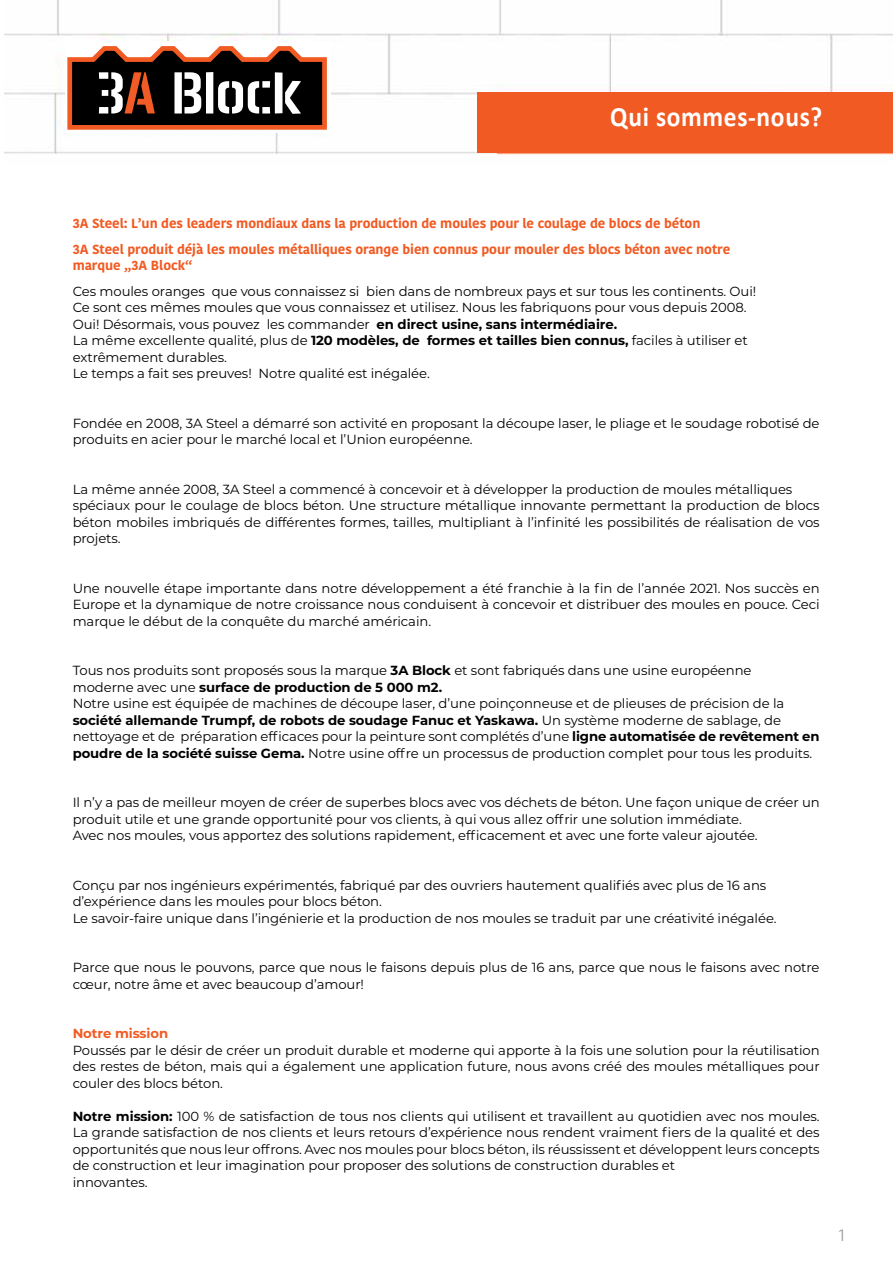
<style>
.page{position:relative;width:893px;height:1263px;background:#fff}
.page>*{position:absolute;margin:0;border:0;box-sizing:border-box;transform-origin:0 0}
.t1{font:700 28.05px "Calibri";letter-spacing:.025em;color:#fff;scale:.91 1}
.t2{font:16.5px "Ko Ho";color:#939598}
.t3{font:13.2px/16.5px "Montserrat";letter-spacing:-.005em;color:#000}
.t4{font:700 13.2px/25.5px "Kohinoor Bangla";letter-spacing:-.005em;color:#f15a22}
.t5{font:700 13.2px "Montserrat";letter-spacing:-.005em;color:#f15a22}
.s1{font-weight:700}
</style>
<div class="page">
<img style="left:4px;top:0;width:889px;height:155px">
<div style="left:477px;top:92px;width:416px;height:61px;background:#f15a22"></div>
<div style="left:65px;top:41px;width:265px;height:92px;background:#fff"></div>
<svg style="left:67px;top:46px;width:260px;height:84px"></svg>
<h1 class="t1" style="left:610px;top:97px;width:235px">Qui sommes-nous?</h1>
<p class="t4" style="left:73px;top:210px;width:659px">3A Steel: L’un des leaders mondiaux dans la production de moules pour le coulage de blocs de béton<br>3A Steel produit déjà les moules métalliques orange bien connus pour mouler des blocs béton avec notre</p>
<p class="t4" style="left:73px;top:252px;width:121px">marque „3A Block“</p>
<p class="t3" style="left:73px;top:282px;width:685px">Ces moules oranges que vous connaissez si bien dans de nombreux pays et sur tous les continents. Oui!<br>Ce sont ces mêmes moules que vous connaissez et utilisez. Nous les fabriquons pour vous depuis 2008.<br>Oui! Désormais, vous pouvez les commander <span class="s1">en direct usine, sans intermédiaire.<br></span>La même excellente qualité, plus de <span class="s1">120 modèles, de formes et tailles bien connus,</span> faciles à utiliser et extrêmement durables.<br>Le temps a fait ses preuves! Notre qualité est inégalée.</p>
<p class="t3" style="left:73px;top:414px;width:748px">Fondée en 2008, 3A Steel a démarré son activité en proposant la découpe laser, le pliage et le soudage robotisé de produits en acier pour le marché local et l’Union européenne.</p>
<p class="t3" style="left:73px;top:480px;width:748px">La même année 2008, 3A Steel a commencé à concevoir et à développer la production de moules métalliques spéciaux pour le coulage de blocs béton. Une structure métallique innovante permettant la production de blocs béton mobiles imbriqués de différentes formes, tailles, multipliant à l’infinité les possibilités de réalisation de vos projets.</p>
<p class="t3" style="left:73px;top:579px;width:748px;text-align:justify">Une nouvelle étape importante dans notre développement a été franchie à la fin de l’année 2021. Nos succès en Europe et la dynamique de notre croissance nous conduisent à concevoir et distribuer des moules en pouce. Ceci marque le début de la conquête du marché américain.</p>
<p class="t3" style="left:73px;top:662px;width:748px">Tous nos produits sont proposés sous la marque <span class="s1">3A Block</span> et sont fabriqués dans une usine européenne<br>moderne avec une <span class="s1">surface de production de 5 000 m2.<br></span>Notre usine est équipée de machines de découpe laser, d’une poinçonneuse et de plieuses de précision de la <span class="s1">société allemande Trumpf, de robots de soudage Fanuc et Yaskawa.</span> Un système moderne de sablage, de nettoyage et de préparation efficaces pour la peinture sont complétés d’une <span class="s1">ligne automatisée de revêtement en poudre de la société suisse Gema.</span> Notre usine offre un processus de production complet pour tous les produits.</p>
<p class="t3" style="left:73px;top:794px;width:748px">Il n’y a pas de meilleur moyen de créer de superbes blocs avec vos déchets de béton. Une façon unique de créer un produit utile et une grande opportunité pour vos clients, à qui vous allez offrir une solution immédiate.<br>Avec nos moules, vous apportez des solutions rapidement, efficacement et avec une forte valeur ajoutée.</p>
<p class="t3" style="left:73px;top:876px;width:705px">Conçu par nos ingénieurs expérimentés, fabriqué par des ouvriers hautement qualifiés avec plus de 16 ans d’expérience dans les moules pour blocs béton.<br>Le savoir-faire unique dans l’ingénierie et la production de nos moules se traduit par une créativité inégalée.</p>
<p class="t3" style="left:73px;top:959px;width:748px">Parce que nous le pouvons, parce que nous le faisons depuis plus de 16 ans, parce que nous le faisons avec notre cœur, notre âme et avec beaucoup d’amour!</p>
<p class="t5" style="left:73px;top:1024px;width:97px">Notre mission</p>
<p class="t3" style="left:73px;top:1041px;width:749px;text-align:justify">Poussés par le désir de créer un produit durable et moderne qui apporte à la fois une solution pour la réutilisation des restes de béton, mais qui a également une application future, nous avons créé des moules métalliques pour couler des blocs béton.</p>
<p class="t3" style="left:73px;top:1107px;width:749px"><span class="s1">Notre mission:</span> 100 % de satisfaction de tous nos clients qui utilisent et travaillent au quotidien avec nos moules.<br>La grande satisfaction de nos clients et leurs retours d’expérience nous rendent vraiment fiers de la qualité et des opportunités que nous leur offrons. Avec nos moules pour blocs béton, ils réussissent et développent leurs concepts de construction et leur imagination pour proposer des solutions de construction durables et<br>innovantes.</p>
<p class="t2" style="left:838px;top:1222px;width:8px">1</p>
</div>
